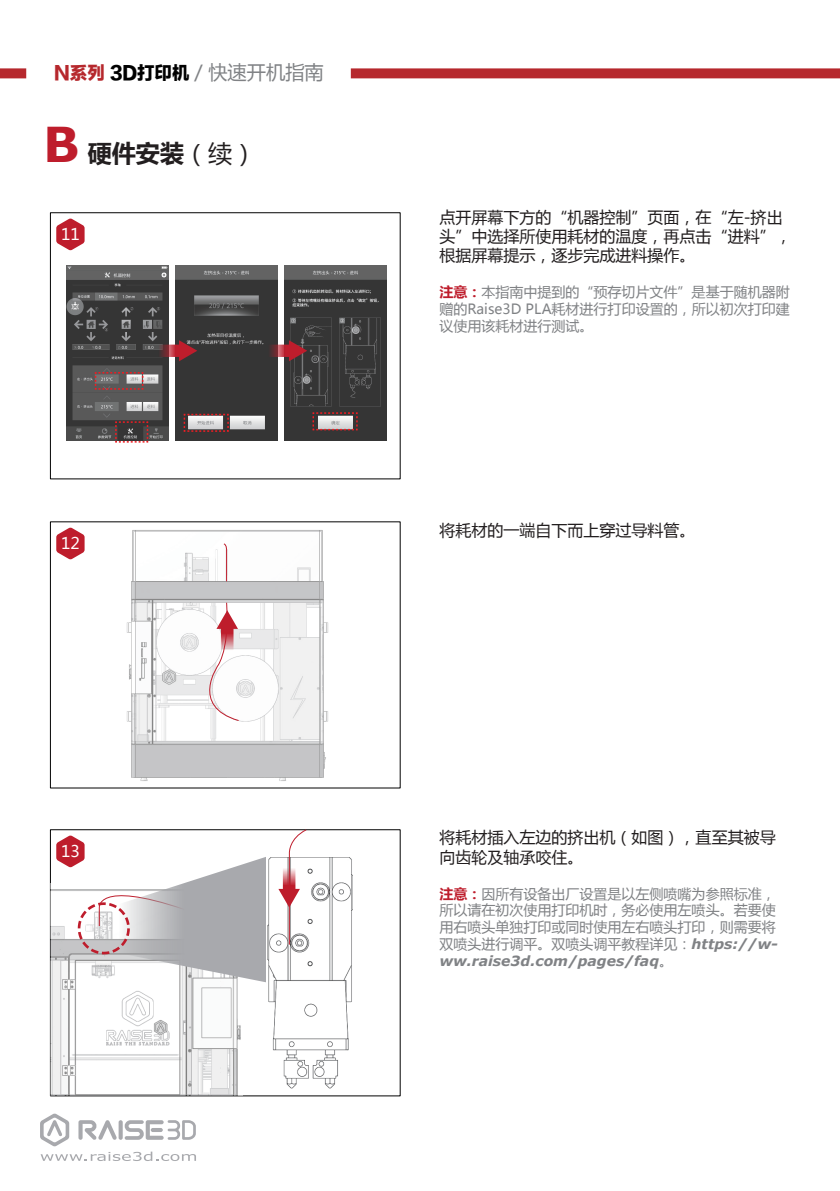
<style>
.page{position:relative;width:840px;height:1191px;background:#fff}
.page>*{position:absolute;margin:0;border:0;box-sizing:border-box;transform-origin:0 0}
.t1{font:700 24px "Microsoft Ya Hei";color:#231f20}
.t2{font:19.2px "Microsoft Ya Hei";color:#808285}
.t3{font:16px/19.2px "Microsoft Ya Hei";color:#231f20}
.t4{font:16px "Microsoft Ya Hei";color:#fff}
.t5{font:14px/16.8px "Microsoft Ya Hei";color:#808285}
.t6{font:italic 700 14px "Verdana";color:#808285}
.s1{font-family:"FZLTTHK GBK1 0";font-size:18px;color:#b6282d}
.s2{font-family:"FZLTTHK GBK1 0";font-size:18px;color:#000}
.s3{font-family:"Verdana";font-size:48px;color:#be1d2c}
.s4{font-weight:400}
.s5{font-weight:700;color:#be1d2c}
.s6{font-family:"Verdana";font-weight:700;font-style:italic}
.s7{font-family:"Microsoft Ya Hei";font-weight:400;font-style:normal}
</style>
<div class="page">
<svg style="left:40px;top:1113px;width:156px;height:48px"></svg>
<div style="left:350px;top:68px;width:489px;height:10px;background:#b6282d"></div>
<div style="left:0;top:68px;width:26px;height:10px;background:#b6282d"></div>
<svg style="left:56px;top:528px;width:28px;height:31px"></svg>
<img style="left:126px;top:530px;width:203px;height:251px">
<svg style="left:189px;top:602px;width:50px;height:119px"></svg>
<svg style="left:223px;top:543px;width:4px;height:39px"></svg>
<img style="left:50px;top:883px;width:193px;height:213px">
<svg style="left:56px;top:835px;width:210px;height:147px"></svg>
<img style="left:267px;top:857px;width:86px;height:232px">
<svg style="left:278px;top:829px;width:29px;height:116px"></svg>
<img style="left:66px;top:266px;width:102px;height:174px">
<img style="left:175px;top:266px;width:102px;height:174px">
<img style="left:284px;top:266px;width:102px;height:174px">
<svg style="left:94px;top:371px;width:50px;height:19px"></svg>
<svg style="left:183px;top:413px;width:46px;height:19px"></svg>
<svg style="left:158px;top:340px;width:39px;height:21px"></svg>
<svg style="left:268px;top:340px;width:39px;height:21px"></svg>
<svg style="left:114px;top:420px;width:35px;height:23px"></svg>
<svg style="left:311px;top:411px;width:47px;height:20px"></svg>
<svg style="left:56px;top:219px;width:28px;height:31px"></svg>
<div style="left:50px;top:212px;width:350px;height:267px;border:1px solid #030303"></div>
<h2 class="t2" style="left:54px;top:59px;width:271px"><span class="s1">N系列</span> <span class="s2">3D打印机</span> / 快速开机指南</h2>
<h1 class="t1" style="left:43px;top:136px;width:214px"><span class="s3">B</span> 硬件安装<span class="s4">（续）</span></h1>
<p class="t4" style="left:61px;top:223px;width:20px">11</p>
<p class="t4" style="left:61px;top:532px;width:20px">12</p>
<p class="t4" style="left:61px;top:840px;width:20px">13</p>
<p class="t3" style="left:439px;top:207px;width:353px">点开屏幕下方的“机器控制”页面，在“左-挤出头”中选择所使用耗材的温度，再点击“进料”，根据屏幕提示，逐步完成进料操作。</p>
<p class="t5" style="left:439px;top:283px;width:352px;text-align:justify"><span class="s5">注意：</span>本指南中提到的“预存切片文件”是基于随机器附赠的Raise3D PLA耗材进行打印设置的，所以初次打印建议使用该耗材进行测试。</p>
<p class="t3" style="left:439px;top:520px;width:257px">将耗材的一端自下而上穿过导料管。</p>
<p class="t3" style="left:439px;top:827px;width:338px">将耗材插入左边的挤出机（如图），直至其被导向齿轮及轴承咬住。</p>
<p class="t5" style="left:439px;top:884px;width:340px"><span class="s5">注意：</span>因所有设备出厂设置是以左侧喷嘴为参照标准，所以请在初次使用打印机时，务必使用左喷头。若要使用右喷头单独打印或同时使用左右喷头打印，则需要将双喷头进行调平。双喷头调平教程详见：<span class="s6">https://w-</span></p>
<p class="t6" style="left:439px;top:951px;width:235px">ww.raise3d.com/pages/faq<span class="s7">。</span></p>
</div>
